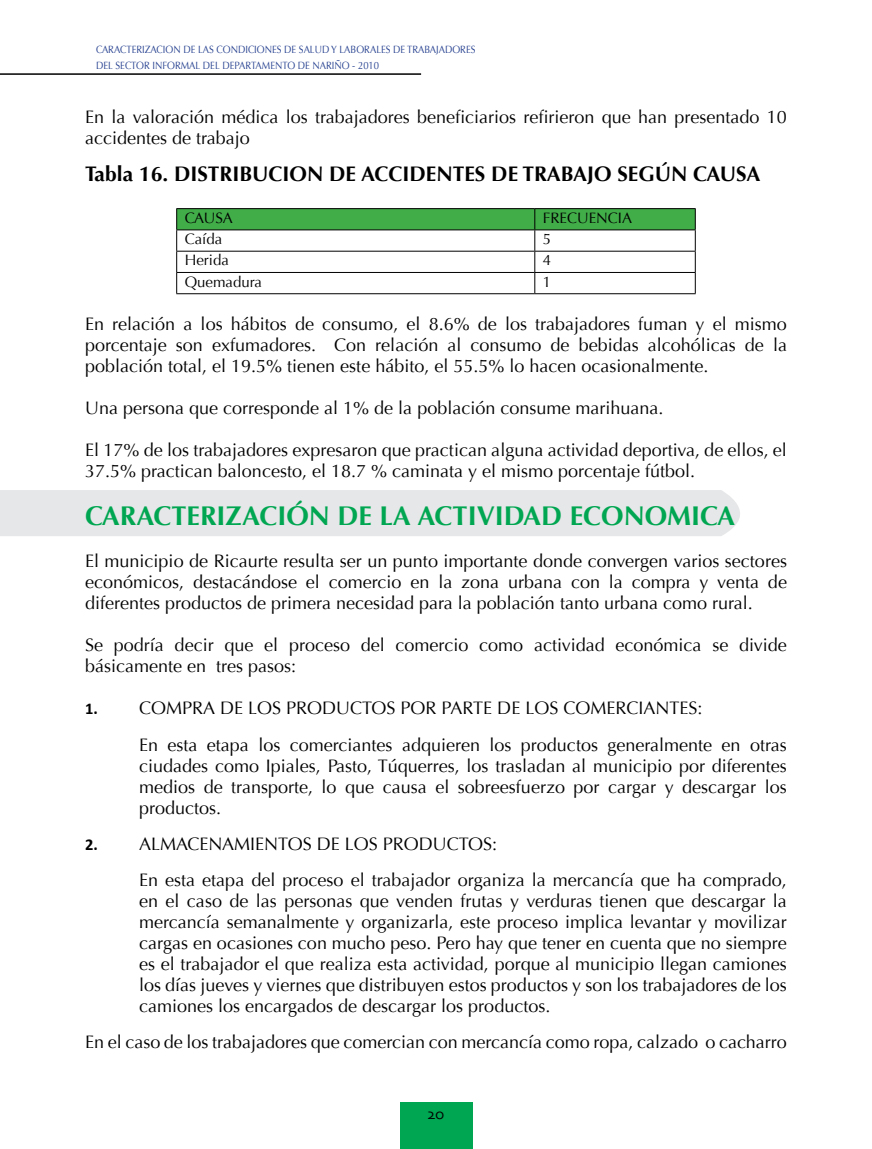
<style>
.page{position:relative;width:872px;height:1149px;background:#fff}
.page>*{position:absolute;margin:0;border:0;box-sizing:border-box;transform-origin:0 0}
.t1{font:700 27px "Optima";color:#00a651}
.t2{font:700 21px "Optima";color:#000}
.t3{font:18px/21px "Optima";color:#000}
.t4{font:15px "Optima";color:#000}
.t5{font:15px "Skia";color:#000}
.t6{font:10.5px/16.5px "Optima";color:#25408f;scale:.9 1}
.s1{font-family:"Calibri";font-weight:700;font-size:16.5px}
</style>
<div class="page">
<hr style="left:0;top:73px;width:421px;height:2px;background:#000">
<div style="left:400px;top:1101px;width:72px;height:47px;background:#00a651"></div>
<div style="left:0;top:490px;width:740px;height:46px;background:#e6e7e8"></div>
<hr style="left:176px;top:293px;width:359px;height:1px;background:#000">
<hr style="left:535px;top:293px;width:160px;height:1px;background:#000">
<svg style="left:176px;top:208px;width:520px;height:85px"></svg>
<p class="t6" style="left:96px;top:41px;width:423px">CARACTERIZACION DE LAS CONDICIONES DE SALUD Y LABORALES DE TRABAJADORES<br>DEL SECTOR INFORMAL DEL DEPARTAMENTO DE NARIÑO - 2010</p>
<p class="t3" style="left:85px;top:106px;width:703px">En la valoración médica los trabajadores beneficiarios refirieron que han presentado 10 accidentes de trabajo</p>
<p class="t2" style="left:85px;top:162px;width:677px">Tabla 16. DISTRIBUCION DE ACCIDENTES DE TRABAJO SEGÚN CAUSA</p>
<p class="t4" style="left:185px;top:209px;width:50px">CAUSA</p>
<p class="t4" style="left:543px;top:209px;width:91px">FRECUENCIA</p>
<p class="t4" style="left:185px;top:230px;width:39px">Caída</p>
<p class="t4" style="left:543px;top:230px;width:10px">5</p>
<p class="t4" style="left:185px;top:251px;width:46px">Herida</p>
<p class="t4" style="left:543px;top:251px;width:10px">4</p>
<p class="t4" style="left:185px;top:273px;width:79px">Quemadura</p>
<p class="t4" style="left:543px;top:273px;width:10px">1</p>
<p class="t3" style="left:85px;top:314px;width:703px;text-align:justify">En relación a los hábitos de consumo, el 8.6% de los trabajadores fuman y el mismo porcentaje son exfumadores. Con relación al consumo de bebidas alcohólicas de la población total, el 19.5% tienen este hábito, el 55.5% lo hacen ocasionalmente.</p>
<p class="t3" style="left:85px;top:398px;width:580px">Una persona que corresponde al 1% de la población consume marihuana.</p>
<p class="t3" style="left:85px;top:440px;width:703px">El 17% de los trabajadores expresaron que practican alguna actividad deportiva, de ellos, el<br>37.5% practican baloncesto, el 18.7 % caminata y el mismo porcentaje fútbol.</p>
<h1 class="t1" style="left:85px;top:500px;width:651px">CARACTERIZACIÓN DE LA ACTIVIDAD ECONOMICA</h1>
<p class="t3" style="left:85px;top:551px;width:703px;text-align:justify">El municipio de Ricaurte resulta ser un punto importante donde convergen varios sectores económicos, destacándose el comercio en la zona urbana con la compra y venta de diferentes productos de primera necesidad para la población tanto urbana como rural.</p>
<p class="t3" style="left:85px;top:635px;width:703px">Se podría decir que el proceso del comercio como actividad económica se divide básicamente en tres pasos:</p>
<p class="t3" style="left:139px;top:690px;width:649px;line-height:36px;text-indent:-54px"><span class="s1">1.</span> COMPRA DE LOS PRODUCTOS POR PARTE DE LOS COMERCIANTES:<br>En esta etapa los comerciantes adquieren los productos generalmente en otras</p>
<p class="t3" style="left:139px;top:755px;width:649px;text-align:justify">ciudades como Ipiales, Pasto, Túquerres, los trasladan al municipio por diferentes medios de transporte, lo que causa el sobreesfuerzo por cargar y descargar los productos.</p>
<p class="t3" style="left:139px;top:825px;width:649px;line-height:36px;text-indent:-54px"><span class="s1">2.</span> ALMACENAMIENTOS DE LOS PRODUCTOS:<br>En esta etapa del proceso el trabajador organiza la mercancía que ha comprado,</p>
<p class="t3" style="left:139px;top:890px;width:649px;text-align:justify">en el caso de las personas que venden frutas y verduras tienen que descargar la mercancía semanalmente y organizarla, este proceso implica levantar y movilizar cargas en ocasiones con mucho peso. Pero hay que tener en cuenta que no siempre es el trabajador el que realiza esta actividad, porque al municipio llegan camiones los días jueves y viernes que distribuyen estos productos y son los trabajadores de los camiones los encargados de descargar los productos.</p>
<p class="t3" style="left:85px;top:1031px;width:703px">En el caso de los trabajadores que comercian con mercancía como ropa, calzado o cacharro</p>
<p class="t5" style="left:427px;top:1105px;width:18px">20</p>
</div>
